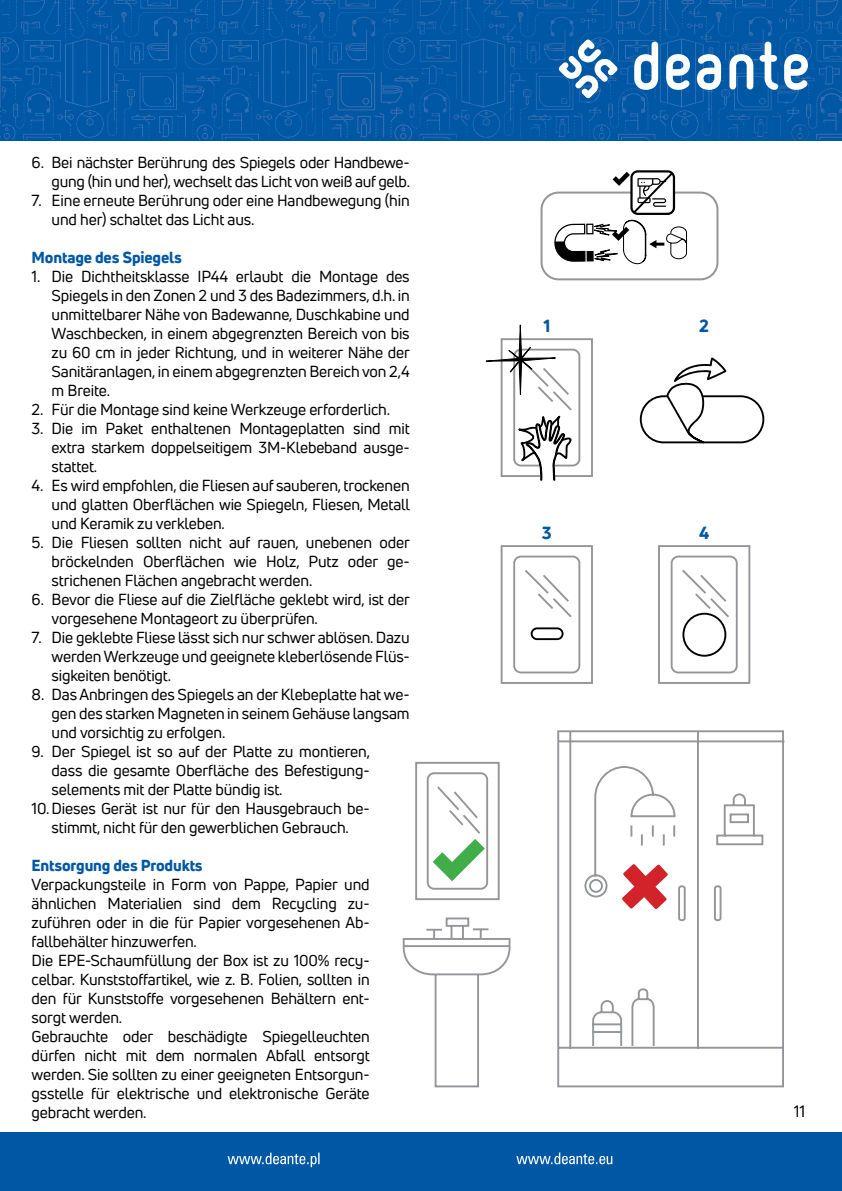
<style>
.page{position:relative;width:842px;height:1191px;background:#fff}
.page>*{position:absolute;margin:0;border:0;box-sizing:border-box;transform-origin:0 0}
.t1{font:800 17px "Uni Neue";color:#0058a4}
.t2{font:16px "Uni Neue";color:#000}
.t3{font:15.6px/19px "Uni Neue";letter-spacing:-.01em;color:#000;text-align:justify}
.t4{font:800 15.6px "Uni Neue";letter-spacing:-.01em;color:#0058a4}
</style>
<div class="page">
<div style="left:0;top:1132px;width:842px;height:59px;background:#0058a4"></div>
<svg style="left:228px;top:1152px;width:384px;height:15px"></svg>
<svg style="left:0;top:40px;width:2px;height:98px"></svg>
<img style="left:0;top:7px;width:2px;height:28px">
<svg style="left:2px;top:0;width:840px;height:140px;background:#045aa5"></svg>
<svg style="left:329px;top:72px;width:89px;height:68px;background:#085ba6"></svg>
<svg style="left:816px;top:0;width:22px;height:34px"></svg>
<img style="left:2px;top:13px;width:328px;height:4px">
<img style="left:50px;top:71px;width:278px;height:50px">
<img style="left:427px;top:41px;width:132px;height:25px">
<img style="left:721px;top:7px;width:89px;height:16px">
<img style="left:618px;top:113px;width:163px;height:24px">
<img style="left:829px;top:7px;width:13px;height:27px">
<svg style="left:729px;top:54px;width:24px;height:35px"></svg>
<svg style="left:759px;top:42px;width:19px;height:48px"></svg>
<svg style="left:559px;top:0;width:162px;height:98px;background:#3177b5"></svg>
<svg style="left:784px;top:54px;width:58px;height:86px;background:#216caf"></svg>
<svg style="left:402px;top:730px;width:383px;height:358px"></svg>
<svg style="left:433px;top:839px;width:52px;height:42px"></svg>
<svg style="left:500px;top:545px;width:93px;height:139px"></svg>
<svg style="left:658px;top:545px;width:93px;height:139px"></svg>
<div style="left:683px;top:613px;width:42px;height:42px;background:#fff;border-radius:50%"></div>
<div style="left:682px;top:613px;width:44px;height:43px;border:2px solid #000;border-radius:50%"></div>
<div style="left:532px;top:628px;width:31px;height:11px;background:#fff;border-radius:5px"></div>
<div style="left:531px;top:627px;width:32px;height:13px;border:2px solid #000;border-radius:5px"></div>
<svg style="left:486px;top:324px;width:107px;height:157px"></svg>
<div style="left:640px;top:395px;width:124px;height:48px;border:2px solid #000;border-radius:23px"></div>
<svg style="left:664px;top:357px;width:62px;height:87px"></svg>
<div style="left:540px;top:191px;width:178px;height:89px;border:2px solid #939598;border-radius:17px"></div>
<svg style="left:554px;top:170px;width:134px;height:95px"></svg>
<svg style="left:609px;top:850px;width:71px;height:71px"></svg>
<p class="t3" style="left:32px;top:152px;width:380px;text-align:right">6. Bei nächster Berührung des Spiegels oder Handbewe&shy;gung (hin und her), wechselt das Licht von weiß auf gelb.</p>
<p class="t3" style="left:52px;top:190px;width:360px;text-indent:-20px">7. Eine erneute Berührung oder eine Handbewegung (hin und her) schaltet das Licht aus.</p>
<p class="t4" style="left:32px;top:246px;width:152px">Montage des Spiegels</p>
<p class="t3" style="left:52px;top:266px;width:360px;text-indent:-20px">1. Die Dichtheitsklasse IP44 erlaubt die Montage des Spiegels in den Zonen 2 und 3 des Badezimmers, d.h. in unmittelbarer Nähe von Badewanne, Duschkabine und Waschbecken, in einem abgegrenzten Bereich von bis zu 60 cm in jeder Richtung, und in weiterer Nähe der Sanitäranlagen, in einem abgegrenzten Bereich von 2,4 m Breite.</p>
<p class="t3" style="left:32px;top:399px;width:360px">2. Für die Montage sind keine Werkzeuge erforderlich.</p>
<p class="t3" style="left:52px;top:418px;width:360px;text-indent:-20px">3. Die im Paket enthaltenen Montageplatten sind mit extra starkem doppelseitigem 3M-Klebeband ausge&shy;stattet.</p>
<p class="t3" style="left:52px;top:475px;width:360px;text-indent:-20px">4. Es wird empfohlen, die Fliesen auf sauberen, trockenen und glatten Oberflächen wie Spiegeln, Fliesen, Metall und Keramik zu verkleben.</p>
<p class="t3" style="left:52px;top:532px;width:360px;text-indent:-20px">5. Die Fliesen sollten nicht auf rauen, unebenen oder bröckelnden Oberflächen wie Holz, Putz oder ge&shy;strichenen Flächen angebracht werden.</p>
<p class="t3" style="left:52px;top:589px;width:360px;text-indent:-20px">6. Bevor die Fliese auf die Zielfläche geklebt wird, ist der vorgesehene Montageort zu überprüfen.</p>
<p class="t3" style="left:52px;top:627px;width:360px;text-indent:-20px">7. Die geklebte Fliese lässt sich nur schwer ablösen. Dazu werden Werkzeuge und geeignete kleberlösende Flüs&shy;sigkeiten benötigt.</p>
<p class="t3" style="left:52px;top:684px;width:360px;text-indent:-20px">8. Das Anbringen des Spiegels an der Klebeplatte hat we&shy;gen des starken Magneten in seinem Gehäuse langsam und vorsichtig zu erfolgen.</p>
<p class="t3" style="left:32px;top:741px;width:340px">9. Der Spiegel ist so auf der Platte zu montieren,</p>
<p class="t3" style="left:52px;top:760px;width:320px">dass die gesamte Oberfläche des Befestigung-</p>
<p class="t3" style="left:52px;top:779px;width:232px">selements mit der Platte bündig ist.</p>
<p class="t3" style="left:32px;top:798px;width:339px">10.Dieses Gerät ist nur für den Hausgebrauch be-</p>
<p class="t3" style="left:52px;top:817px;width:299px">stimmt, nicht für den gewerblichen Gebrauch.</p>
<p class="t4" style="left:32px;top:854px;width:173px">Entsorgung des Produkts</p>
<p class="t3" style="left:32px;top:874px;width:340px;text-align:left">Verpackungsteile in Form von Pappe, Papier und ähnlichen Materialien sind dem Recycling zu&shy;zuführen oder in die für Papier vorgesehenen Ab&shy;fallbehälter hinzuwerfen.<br>Die EPE-Schaumfüllung der Box ist zu 100% recy&shy;celbar. Kunststoffartikel, wie z. B. Folien, sollten in den für Kunststoffe vorgesehenen Behältern ent&shy;sorgt werden.<br>Gebrauchte oder beschädigte Spiegelleuchten dürfen nicht mit dem normalen Abfall entsorgt werden. Sie sollten zu einer geeigneten Entsorgun&shy;gsstelle für elektrische und elektronische Geräte gebracht werden.</p>
<p class="t1" style="left:543px;top:314px;width:8px">1</p>
<p class="t1" style="left:699px;top:314px;width:11px">2</p>
<p class="t1" style="left:542px;top:521px;width:11px">3</p>
<p class="t1" style="left:699px;top:521px;width:12px">4</p>
<p class="t2" style="left:794px;top:1100px;width:13px">11</p>
</div>
